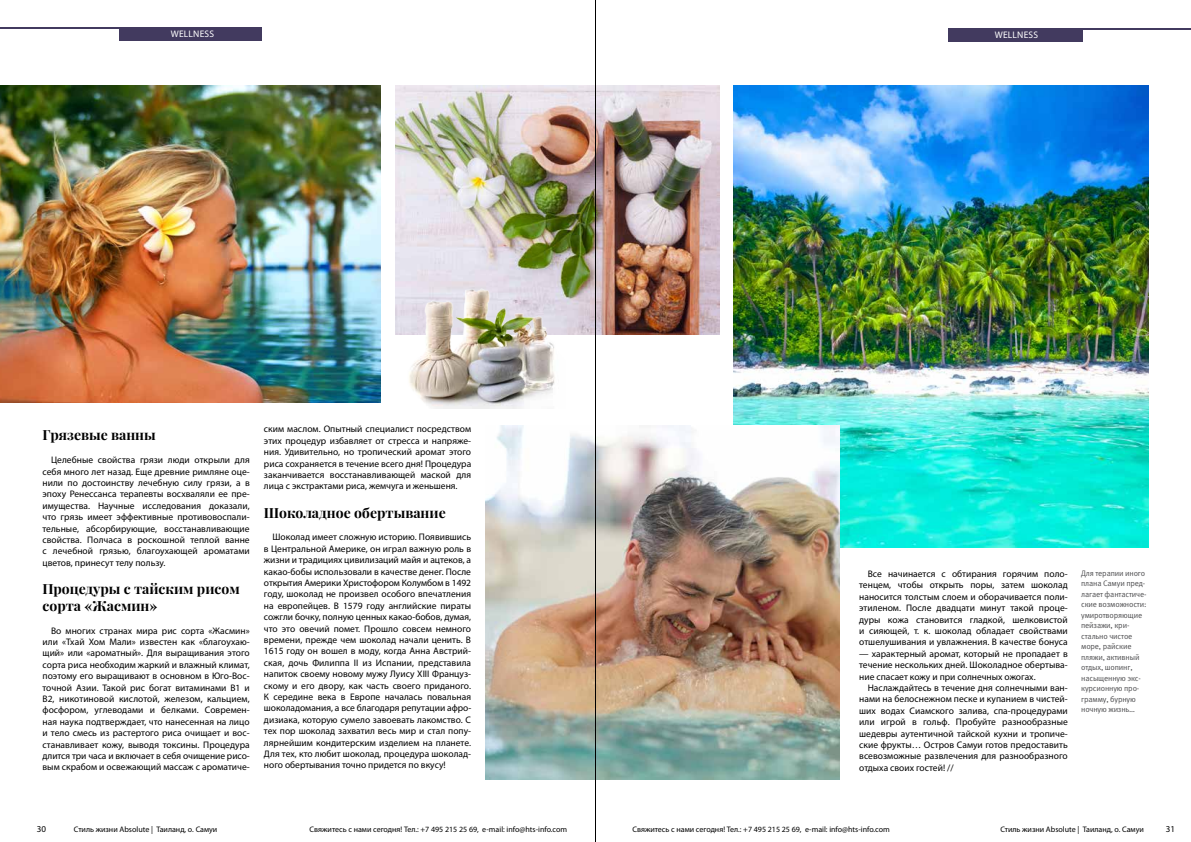
<style>
.page{position:relative;width:1191px;height:842px;background:#fff}
.page>*{position:absolute;margin:0;border:0;box-sizing:border-box;transform-origin:0 0}
.t1{font:700 14px/16.8px "Playfair Display";color:#000}
.t2{font:9.5px/11.4px "Myriad Pro";letter-spacing:.005em;color:#000;text-align:justify}
.t3{font:9.5px "Myriad Pro";letter-spacing:.02em;color:#fff}
.t4{font:9px "Myriad Pro";color:#000}
.t5{font:8px "Myriad Pro";color:#000}
.t6{font:8px/10.5px "Meta Pro";letter-spacing:-.02em;color:#4d4d4f}
</style>
<div class="page">
<div style="left:120px;top:27px;width:142px;height:14px;background:#423a5f"></div>
<hr style="left:0;top:27px;width:147px;height:2px;background:#423a5f">
<div style="left:948px;top:28px;width:135px;height:14px;background:#423a5f"></div>
<hr style="left:1042px;top:28px;width:149px;height:2px;background:#423a5f">
<img style="left:733px;top:85px;width:415px;height:462px">
<img style="left:0;top:85px;width:381px;height:318px">
<img style="left:395px;top:85px;width:325px;height:249px">
<img style="left:397px;top:279px;width:168px;height:129px">
<img style="left:485px;top:425px;width:354px;height:355px">
<hr style="left:595px;top:0;width:1px;height:842px;background:#000">
<p class="t3" style="left:171px;top:28px;width:45px">Wellness</p>
<p class="t3" style="left:994px;top:28px;width:45px">Wellness</p>
<h1 class="t1" style="left:43px;top:427px;width:115px">Грязевые ванны</h1>
<p class="t2" style="left:43px;top:454px;width:209px;text-indent:9px">Целебные свойства грязи люди открыли для себя много лет назад. Еще древние римляне оце&shy;нили по достоинству лечебную силу грязи, а в эпоху Ренессанса терапевты восхваляли ее пре&shy;имущества. Научные исследования доказали, что грязь имеет эффективные противовоспали&shy;тельные, абсорбирующие, восстанавливающие свойства. Полчаса в роскошной теплой ванне с лечебной грязью, благоухающей ароматами цветов, принесут телу пользу.</p>
<h1 class="t1" style="left:43px;top:580px;width:199px">Процедуры с тайским рисом сорта «Жасмин»</h1>
<p class="t2" style="left:43px;top:625px;width:209px;text-indent:9px">Во многих странах мира рис сорта «Жасмин» или «Тхай Хом Мали» известен как «благоухаю&shy;щий» или «ароматный». Для выращивания этого сорта риса необходим жаркий и влажный климат, поэтому его выращивают в основном в Юго-Вос&shy;точной Азии. Такой рис богат витаминами В1 и В2, никотиновой кислотой, железом, кальцием, фосфором, углеводами и белками. Современ&shy;ная наука подтверждает, что нанесенная на лицо и тело смесь из растертого риса очищает и вос&shy;станавливает кожу, выводя токсины. Процедура длится три часа и включает в себя очищение рисо&shy;вым скрабом и освежающий массаж с ароматиче-</p>
<p class="t2" style="left:264px;top:423px;width:209px">ским маслом. Опытный специалист посредством этих процедур избавляет от стресса и напряже&shy;ния. Удивительно, но тропический аромат этого риса сохраняется в течение всего дня! Процедура заканчивается восстанавливающей маской для лица с экстрактами риса, жемчуга и женьшеня.</p>
<h1 class="t1" style="left:264px;top:504px;width:183px">Шоколадное обертывание</h1>
<p class="t2" style="left:264px;top:531px;width:209px;text-indent:9px">Шоколад имеет сложную историю. Появившись в Центральной Америке, он играл важную роль в жизни и традициях цивилизаций майя и ацтеков, а какао-бобы использовали в качестве денег. После открытия Америки Христофором Колумбом в 1492 году, шоколад не произвел особого впечатления на европейцев. В 1579 году английские пираты сожгли бочку, полную ценных какао-бобов, думая, что это овечий помет. Прошло совсем немного времени, прежде чем шоколад начали ценить. В 1615 году он вошел в моду, когда Анна Австрий&shy;ская, дочь Филиппа II из Испании, представила напиток своему новому мужу Луису XIII Француз&shy;скому и его двору, как часть своего приданого.<br>К середине века в Европе началась повальная шоколадомания, а все благодаря репутации афро&shy;дизиака, которую сумело завоевать лакомство. С тех пор шоколад захватил весь мир и стал попу&shy;лярнейшим кондитерским изделием на планете.<br>Для тех, кто любит шоколад, процедура шоколад&shy;ного обертывания точно придется по вкусу!</p>
<p class="t2" style="left:859px;top:568px;width:210px;text-indent:9px">Все начинается с обтирания горячим поло&shy;тенцем, чтобы открыть поры, затем шоколад наносится толстым слоем и оборачивается поли&shy;этиленом. После двадцати минут такой проце&shy;дуры кожа становится гладкой, шелковистой и сияющей, т. к. шоколад обладает свойствами отшелушивания и увлажнения. В качестве бонуса</p>
<p class="t2" style="left:859px;top:648px;width:210px">— характерный аромат, который не пропадает в течение нескольких дней. Шоколадное обертыва&shy;ние спасает кожу и при солнечных ожогах.</p>
<p class="t2" style="left:859px;top:682px;width:210px;text-indent:9px">Наслаждайтесь в течение дня солнечными ван&shy;нами на белоснежном песке и купанием в чистей&shy;ших водах Сиамского залива, спа-процедурами или игрой в гольф. Пробуйте разнообразные шедевры аутентичной тайской кухни и тропиче&shy;ские фрукты… Остров Самуи готов предоставить всевозможные развлечения для разнообразного отдыха своих гостей! //</p>
<p class="t6" style="left:1081px;top:568px;width:67px">Для терапии иного плана Самуи пред&shy;лагает фантастиче&shy;ские возможности: умиротворяющие пейзажи, кри&shy;стально чистое море, райские пляжи, активный отдых, шопинг, насыщенную экс&shy;курсионную про&shy;грамму, бурную ночную жизнь…</p>
<p class="t4" style="left:37px;top:824px;width:11px">30</p>
<p class="t5" style="left:74px;top:824px;width:145px">Стиль жизни Absolute | Таиланд, о. Самуи</p>
<p class="t5" style="left:310px;top:825px;width:259px">Свяжитесь с нами сегодня! Тел.: +7 495 215 25 69, e-mail: info@hts-info.com</p>
<p class="t5" style="left:632px;top:824px;width:259px">Свяжитесь с нами сегодня! Тел.: +7 495 215 25 69, e-mail: info@hts-info.com</p>
<p class="t5" style="left:1000px;top:824px;width:145px">Стиль жизни Absolute | Таиланд, о. Самуи</p>
<p class="t4" style="left:1165px;top:824px;width:11px">31</p>
</div>
